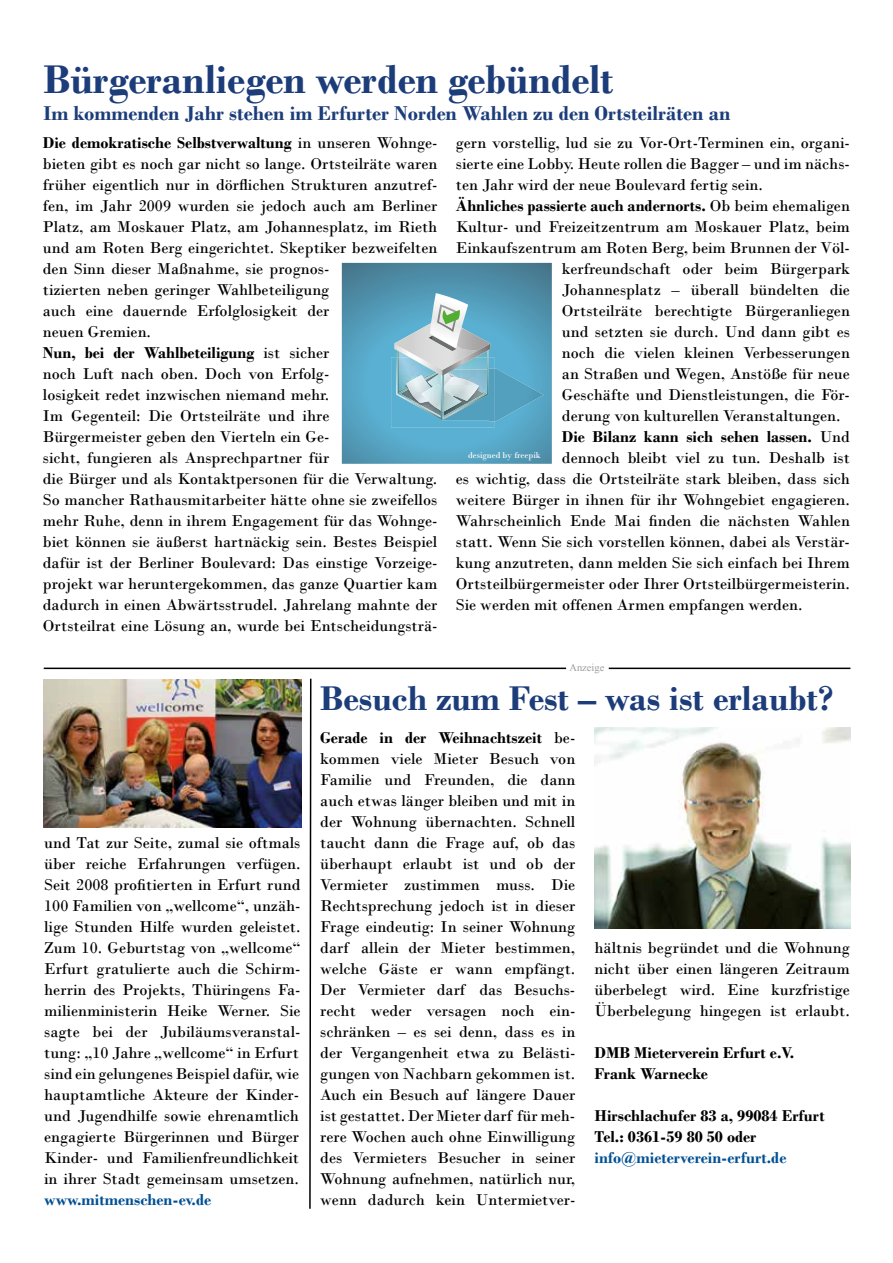
<style>
.page{position:relative;width:893px;height:1263px;background:#fff}
.page>*{position:absolute;margin:0;border:0;box-sizing:border-box;transform-origin:0 0}
.t1{font:700 42px "Bodoni";letter-spacing:-.005em;color:#1c3d7a}
.t2{font:700 36px "Bodoni";color:#1c3d7a}
.t3{font:700 21px "Bodoni";color:#1c3d7a}
.t4{font:16.5px/21px "Bodoni";color:#000;text-align:justify}
.t5{font:700 16.5px/21px "Bodoni";color:#000}
.t6{font:700 16.5px "Bodoni";color:#005094}
.t7{font:10.5px "Times New Roman";color:#9d9d9c}
.t8{font:9px "Bodoni";color:#fff}
.s1{font-weight:700}
.s2{font-weight:400}
</style>
<div class="page">
<img style="left:594px;top:728px;width:257px;height:200px">
<hr style="left:44px;top:668px;width:522px;height:1px;background:#000">
<hr style="left:609px;top:668px;width:241px;height:1px;background:#000">
<svg style="left:309px;top:678px;width:3px;height:531px"></svg>
<img style="left:43px;top:679px;width:258px;height:148px">
<svg style="left:342px;top:263px;width:210px;height:201px;background:#67a7c0"></svg>
<h1 class="t1" style="left:43px;top:55px;width:572px">Bürgeranliegen werden gebündelt</h1>
<p class="t3" style="left:43px;top:101px;width:688px">Im kommenden Jahr stehen im Erfurter Norden Wahlen zu den Ortsteilräten an</p>
<p class="t4" style="left:43px;top:132px;width:396px;text-align:left"><span class="s1">Die demokratische Selbstverwaltung</span> in unseren Wohnge&shy;bieten gibt es noch gar nicht so lange. Ortsteilräte waren früher eigentlich nur in dörflichen Strukturen anzutref&shy;fen, im Jahr 2009 wurden sie jedoch auch am Berliner Platz, am Moskauer Platz, am Johannesplatz, im Rieth und am Roten Berg eingerichtet. Skeptiker bezweifelten den Sinn dieser Maßnahme, sie prognos-<br>tizierten neben geringer Wahlbeteiligung<br>auch eine dauernde Erfolglosigkeit der<br>neuen Gremien.<br><span class="s1">Nun, bei der Wahlbeteiligung</span> ist sicher<br>noch Luft nach oben. Doch von Erfolg-<br>losigkeit redet inzwischen niemand mehr.<br>Im Gegenteil: Die Ortsteilräte und ihre<br>Bürgermeister geben den Vierteln ein Ge-<br>sicht, fungieren als Ansprechpartner für<br>die Bürger und als Kontaktpersonen für die Verwaltung.<br>So mancher Rathausmitarbeiter hätte ohne sie zweifellos mehr Ruhe, denn in ihrem Engagement für das Wohnge&shy;biet können sie äußerst hartnäckig sein. Bestes Beispiel dafür ist der Berliner Boulevard: Das einstige Vorzeige&shy;projekt war heruntergekommen, das ganze Quartier kam dadurch in einen Abwärtsstrudel. Jahrelang mahnte der Ortsteilrat eine Lösung an, wurde bei Entscheidungsträ-</p>
<p class="t4" style="left:456px;top:132px;width:396px">gern vorstellig, lud sie zu Vor-Ort-Terminen ein, organi-</p>
<p class="t4" style="left:456px;top:153px;width:396px">sierte eine Lobby. Heute rollen die Bagger – und im nächs-</p>
<p class="t4" style="left:456px;top:174px;width:309px">ten Jahr wird der neue Boulevard fertig sein.</p>
<p class="t5" style="left:456px;top:195px;width:396px">Ähnliches passierte auch andernorts. <span class="s2">Ob beim ehemaligen</span></p>
<p class="t4" style="left:456px;top:216px;width:396px">Kultur- und Freizeitzentrum am Moskauer Platz, beim</p>
<p class="t4" style="left:456px;top:237px;width:396px">Einkaufszentrum am Roten Berg, beim Brunnen der Völ-</p>
<p class="t4" style="left:562px;top:258px;width:290px">kerfreundschaft oder beim Bürgerpark</p>
<p class="t4" style="left:562px;top:279px;width:290px">Johannesplatz – überall bündelten die</p>
<p class="t4" style="left:562px;top:300px;width:290px">Ortsteilräte berechtigte Bürgeranliegen</p>
<p class="t4" style="left:562px;top:321px;width:290px">und setzten sie durch. Und dann gibt es</p>
<p class="t4" style="left:562px;top:342px;width:290px">noch die vielen kleinen Verbesserungen</p>
<p class="t4" style="left:562px;top:364px;width:290px">an Straßen und Wegen, Anstöße für neue</p>
<p class="t4" style="left:562px;top:385px;width:290px">Geschäfte und Dienstleistungen, die För-</p>
<p class="t4" style="left:562px;top:406px;width:280px">derung von kulturellen Veranstaltungen.</p>
<p class="t5" style="left:562px;top:426px;width:289px">Die Bilanz kann sich sehen lassen. <span class="s2">Und</span></p>
<p class="t4" style="left:562px;top:448px;width:290px">dennoch bleibt viel zu tun. Deshalb ist</p>
<p class="t4" style="left:456px;top:469px;width:396px">es wichtig, dass die Ortsteilräte stark bleiben, dass sich</p>
<p class="t4" style="left:456px;top:490px;width:396px">weitere Bürger in ihnen für ihr Wohngebiet engagieren.</p>
<p class="t4" style="left:456px;top:511px;width:396px">Wahrscheinlich Ende Mai finden die nächsten Wahlen</p>
<p class="t4" style="left:456px;top:532px;width:396px">statt. Wenn Sie sich vorstellen können, dabei als Verstär-</p>
<p class="t4" style="left:456px;top:553px;width:396px">kung anzutreten, dann melden Sie sich einfach bei Ihrem</p>
<p class="t4" style="left:456px;top:574px;width:396px">Ortsteilbürgermeister oder Ihrer Ortsteilbürgermeisterin.</p>
<p class="t4" style="left:456px;top:595px;width:348px">Sie werden mit offenen Armen empfangen werden.</p>
<p class="t8" style="left:468px;top:450px;width:74px">designed by freepik</p>
<p class="t7" style="left:569px;top:660px;width:36px">Anzeige</p>
<p class="t4" style="left:44px;top:832px;width:258px">und Tat zur Seite, zumal sie oftmals über reiche Erfahrungen verfügen.<br>Seit 2008 profitierten in Erfurt rund 100 Familien von „wellcome“, unzäh&shy;lige Stunden Hilfe wurden geleistet.<br>Zum 10. Geburtstag von „wellcome“ Erfurt gratulierte auch die Schirm&shy;herrin des Projekts, Thüringens Fa&shy;milienministerin Heike Werner. Sie sagte bei der Jubiläumsveranstal&shy;tung: „10 Jahre „wellcome“ in Erfurt sind ein gelungenes Beispiel dafür, wie hauptamtliche Akteure der Kinder&shy;und Jugendhilfe sowie ehrenamtlich engagierte Bürgerinnen und Bürger Kinder- und Familienfreundlichkeit in ihrer Stadt gemeinsam umsetzen.</p>
<p class="t6" style="left:44px;top:1189px;width:169px">www.mitmenschen-ev.de</p>
<h2 class="t2" style="left:320px;top:677px;width:515px">Besuch zum Fest – was ist erlaubt?</h2>
<p class="t4" style="left:320px;top:727px;width:257px"><span class="s1">Gerade in der Weihnachtszeit</span> be&shy;kommen viele Mieter Besuch von Familie und Freunden, die dann auch etwas länger bleiben und mit in der Wohnung übernachten. Schnell taucht dann die Frage auf, ob das überhaupt erlaubt ist und ob der Vermieter zustimmen muss. Die Rechtsprechung jedoch ist in dieser Frage eindeutig: In seiner Wohnung darf allein der Mieter bestimmen, welche Gäste er wann empfängt.<br>Der Vermieter darf das Besuchs&shy;recht weder versagen noch ein&shy;schränken – es sei denn, dass es in der Vergangenheit etwa zu Belästi&shy;gungen von Nachbarn gekommen ist.<br>Auch ein Besuch auf längere Dauer ist gestattet. Der Mieter darf für meh&shy;rere Wochen auch ohne Einwilligung des Vermieters Besucher in seiner Wohnung aufnehmen, natürlich nur, wenn dadurch kein Untermietver-</p>
<p class="t4" style="left:594px;top:937px;width:257px">hältnis begründet und die Wohnung nicht über einen längeren Zeitraum überbelegt wird. Eine kurzfristige Überbelegung hingegen ist erlaubt.</p>
<p class="t5" style="left:594px;top:1042px;width:201px">DMB Mieterverein Erfurt e.V.<br>Frank Warnecke</p>
<p class="t5" style="left:594px;top:1105px;width:232px">Hirschlachufer 83 a, 99084 Erfurt<br>Tel.: 0361-59 80 50 oder</p>
<p class="t6" style="left:594px;top:1148px;width:193px">info@mieterverein-erfurt.de</p>
</div>
